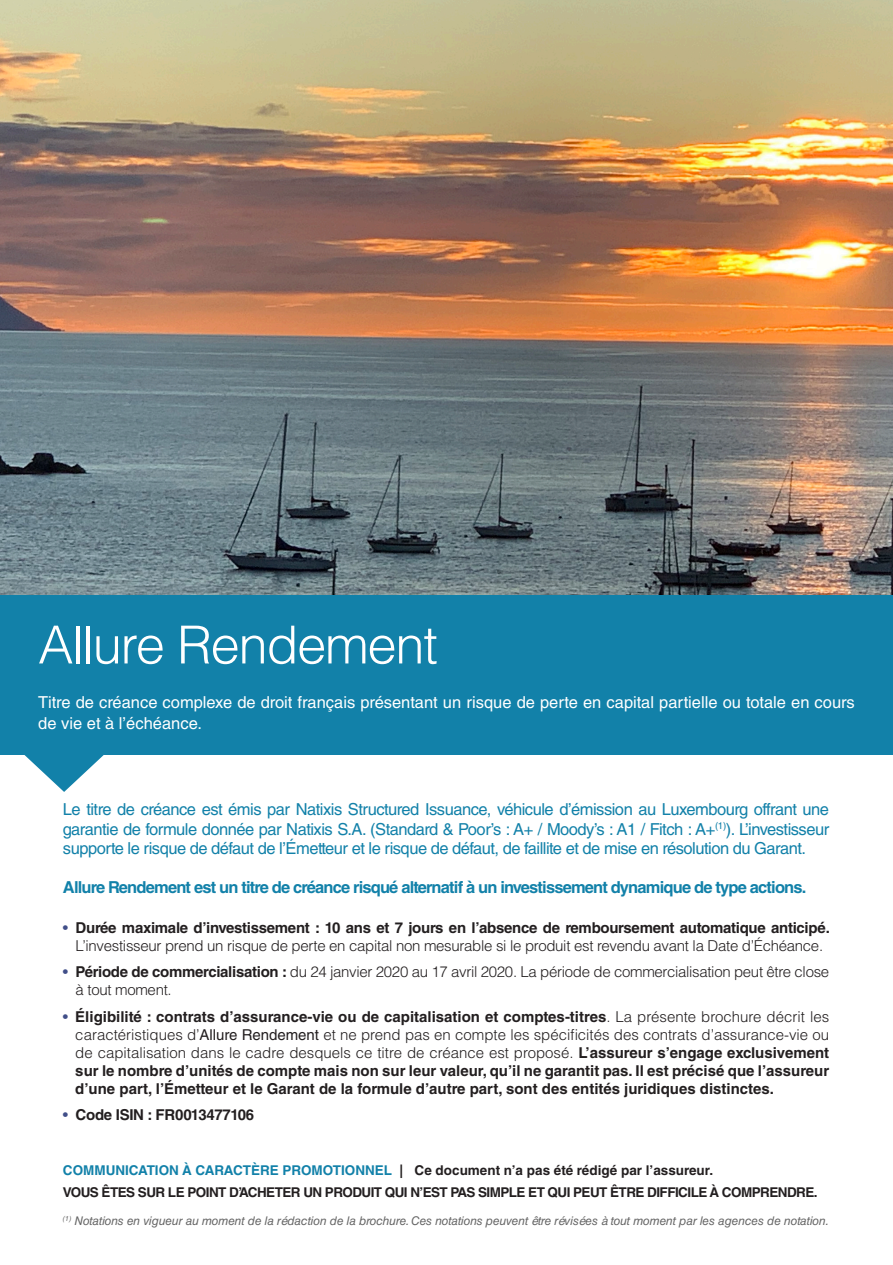
<style>
.page{position:relative;width:893px;height:1265px;background:#fff}
.page>*{position:absolute;margin:0;border:0;box-sizing:border-box;transform-origin:0 0}
.t1{font:300 52.5px "Helvetica LT Std";letter-spacing:-.025em;color:#fff}
.t2{font:16.5px/19.8px "Helvetica LT Std";letter-spacing:-.03em;color:#1281a9;text-align:justify}
.t3{font:16.5px/21px "Helvetica LT Std";color:#fff}
.t4{font:700 16.5px "Helvetica LT Std";letter-spacing:-.05em;color:#1281a9}
.t5{font:700 15px/18px "Helvetica LT Std";color:#231f20;text-align:justify}
.t6{font:300 15px/18px "Helvetica LT Std";letter-spacing:-.02em;color:#231f20;text-align:center}
.t7{font:700 15px "Helvetica LT Std";letter-spacing:-.02em;color:#231f20}
.t8{font:700 13.5px "Helvetica LT Std";letter-spacing:-.04em;color:#231f20}
.t9{font:700 13.5px "Helvetica LT Std";color:#231f20}
.t10{font:italic 12px "Helvetica LT Std";letter-spacing:-.01em;color:#666}
.s1{font-weight:400;color:#414f89}
.s2{font-weight:700}
.s3{font-weight:300}
.s4{font-weight:400}
.s5{color:#1281a9}
</style>
<div class="page">
<img style="left:0;top:0;width:893px;height:595px">
<div style="left:0;top:595px;width:893px;height:159px;background:#1281a9"></div>
<svg style="left:23px;top:754px;width:82px;height:38px"></svg>
<p class="t1" style="left:38px;top:612px;width:401px">Allure Rendement</p>
<p class="t3" style="left:38px;top:692px;width:818px">Titre de créance complexe de droit français présentant un risque de perte en capital partielle ou totale en cours de vie et à l’échéance.</p>
<p class="t2" style="left:63px;top:799px;width:768px">Le titre de créance est émis par Natixis Structured Issuance, véhicule d’émission au Luxembourg offrant une garantie de formule donnée par Natixis S.A. (Standard &amp; Poor’s : A+ / Moody’s : A1 / Fitch : A+<sup>(1)</sup>). L’investisseur supporte le risque de défaut de l’Émetteur et le risque de défaut, de faillite et de mise en résolution du Garant.</p>
<p class="t4" style="left:63px;top:877px;width:745px">Allure Rendement est un titre de créance risqué alternatif à un investissement dynamique de type actions.</p>
<p class="t6" style="left:63px;top:918px;width:768px"><span class="s1">•</span> <span class="s2">Durée maximale d’investissement : 10 ans et 7 jours en l’absence de remboursement automatique anticipé.<br></span>L’investisseur prend un risque de perte en capital non mesurable si le produit est revendu avant la Date d’Échéance.</p>
<p class="t6" style="left:76px;top:963px;width:755px;text-align:left;text-indent:-13px"><span class="s1">•</span> <span class="s2">Période de commercialisation :</span> du 24 janvier 2020 au 17 avril 2020. La période de commercialisation peut être close à tout moment.</p>
<p class="t5" style="left:75px;top:1007px;width:755px;text-indent:-12px"><span class="s1">•</span> Éligibilité : contrats d’assurance-vie ou de capitalisation et comptes-titres<span class="s3">. La présente brochure décrit les caractéristiques d’</span><span class="s4">Allure Rendement</span> <span class="s3">et ne prend pas en compte les spécificités des contrats d’assurance-vie ou de capitalisation dans le cadre desquels ce titre de créance est proposé.</span> L’assureur s’engage exclusivement sur le nombre d’unités de compte mais non sur leur valeur, qu’il ne garantit pas. Il est précisé que l’assureur d’une part, l’Émetteur et le Garant de la formule d’autre part, sont des entités juridiques distinctes.</p>
<p class="t7" style="left:63px;top:1106px;width:193px"><span class="s1">•</span> Code ISIN : FR0013477106</p>
<p class="t9" style="left:63px;top:1162px;width:652px"><span class="s5">COMMUNICATION À CARACTÈRE PROMOTIONNEL</span> | Ce document n’a pas été rédigé par l’assureur.</p>
<p class="t8" style="left:63px;top:1184px;width:756px">VOUS ÊTES SUR LE POINT D’ACHETER UN PRODUIT QUI N’EST PAS SIMPLE ET QUI PEUT ÊTRE DIFFICILE À COMPRENDRE.</p>
<p class="t10" style="left:63px;top:1214px;width:768px"><sup>(1)</sup> Notations en vigueur au moment de la rédaction de la brochure. Ces notations peuvent être révisées à tout moment par les agences de notation.</p>
</div>
